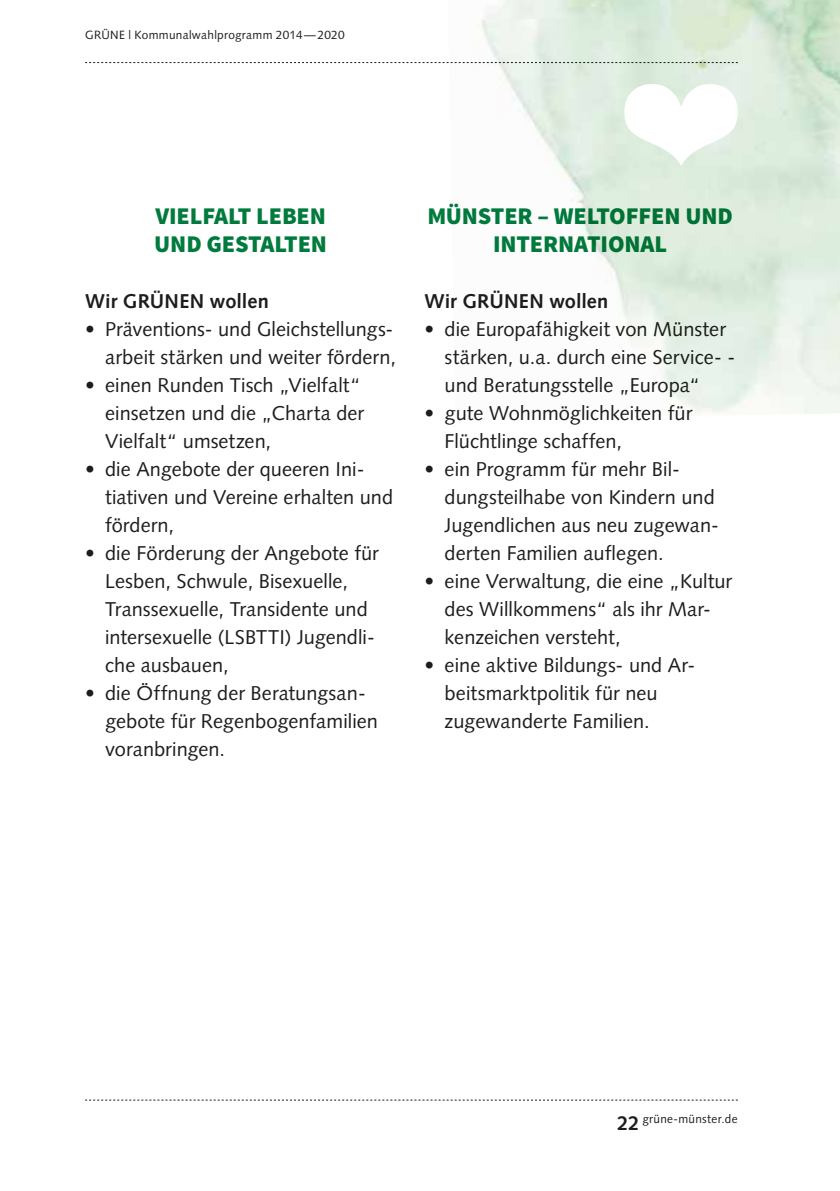
<style>
.page{position:relative;width:840px;height:1191px;background:#fff}
.page>*{position:absolute;margin:0;border:0;box-sizing:border-box;transform-origin:0 0}
.t1{font:900 24px/28px "Source Sans Pro";letter-spacing:-.005em;color:#007b3d}
.t2{font:20px/28px "Syntax LT Std";color:#1d1d1b}
.t3{font:700 20px "Syntax LT Std";color:#1d1d1b}
.t4{font:12px "Syntax LT Std";letter-spacing:.025em;color:#1d1d1b}
.s1{font-weight:700;font-size:20px}
</style>
<div class="page">
<svg style="left:85px;top:62px;width:362px;height:1px"></svg>
<svg style="left:85px;top:1099px;width:652px;height:1px"></svg>
<img style="left:447px;top:0;width:392px;height:414px">
<svg style="left:624px;top:84px;width:113px;height:82px"></svg>
<p class="t4" style="left:85px;top:28px;width:261px">GRÜNE | Kommunalwahlprogramm 2014—2020</p>
<p class="t1" style="left:154px;top:203px;width:174px">VIELFALT LEBEN<br>UND GESTALTEN</p>
<p class="t3" style="left:85px;top:290px;width:185px">Wir GRÜNEN wollen</p>
<p class="t2" style="left:85px;top:315px;width:312px;text-align:right">• Präventions- und Gleichstellungs&shy;arbeit stärken und weiter fördern,</p>
<p class="t2" style="left:105px;top:371px;width:260px;text-indent:-20px">• einen Runden Tisch „Vielfalt“ einsetzen und die „Charta der<br>Vielfalt“ umsetzen,</p>
<p class="t2" style="left:105px;top:455px;width:289px;text-indent:-20px">• die Angebote der queeren Ini&shy;tiativen und Vereine erhalten und fördern,</p>
<p class="t2" style="left:105px;top:539px;width:275px;text-indent:-20px">• die Förderung der Angebote für<br>Lesben, Schwule, Bisexuelle,<br>Transsexuelle, Transidente und intersexuelle (LSBTTI) Jugendli&shy;che ausbauen,</p>
<p class="t2" style="left:105px;top:679px;width:274px;text-indent:-20px">• die Öffnung der Beratungsan&shy;gebote für Regenbogenfamilien voranbringen.</p>
<p class="t1" style="left:427px;top:203px;width:307px;text-align:center">MÜNSTER – WELTOFFEN UND<br>INTERNATIONAL</p>
<p class="t3" style="left:424px;top:290px;width:185px">Wir GRÜNEN wollen</p>
<p class="t2" style="left:444px;top:315px;width:292px;text-indent:-20px">• die Europafähigkeit von Münster stärken, u.a. durch eine Service- - und Beratungsstelle „Europa“</p>
<p class="t2" style="left:444px;top:399px;width:249px;text-indent:-20px">• gute Wohnmöglichkeiten für<br>Flüchtlinge schaffen,</p>
<p class="t2" style="left:444px;top:455px;width:276px;text-indent:-20px">• ein Programm für mehr Bil&shy;dungsteilhabe von Kindern und<br>Jugendlichen aus neu zugewan&shy;derten Familien auflegen.</p>
<p class="t2" style="left:444px;top:567px;width:289px;text-indent:-20px">• eine Verwaltung, die eine „Kultur des Willkommens“ als ihr Mar&shy;kenzeichen versteht,</p>
<p class="t2" style="left:444px;top:651px;width:252px;text-indent:-20px">• eine aktive Bildungs- und Ar&shy;beitsmarktpolitik für neu zugewanderte Familien.</p>
<p class="t4" style="left:617px;top:1111px;width:122px"><span class="s1">22</span> grüne-münster.de</p>
</div>
